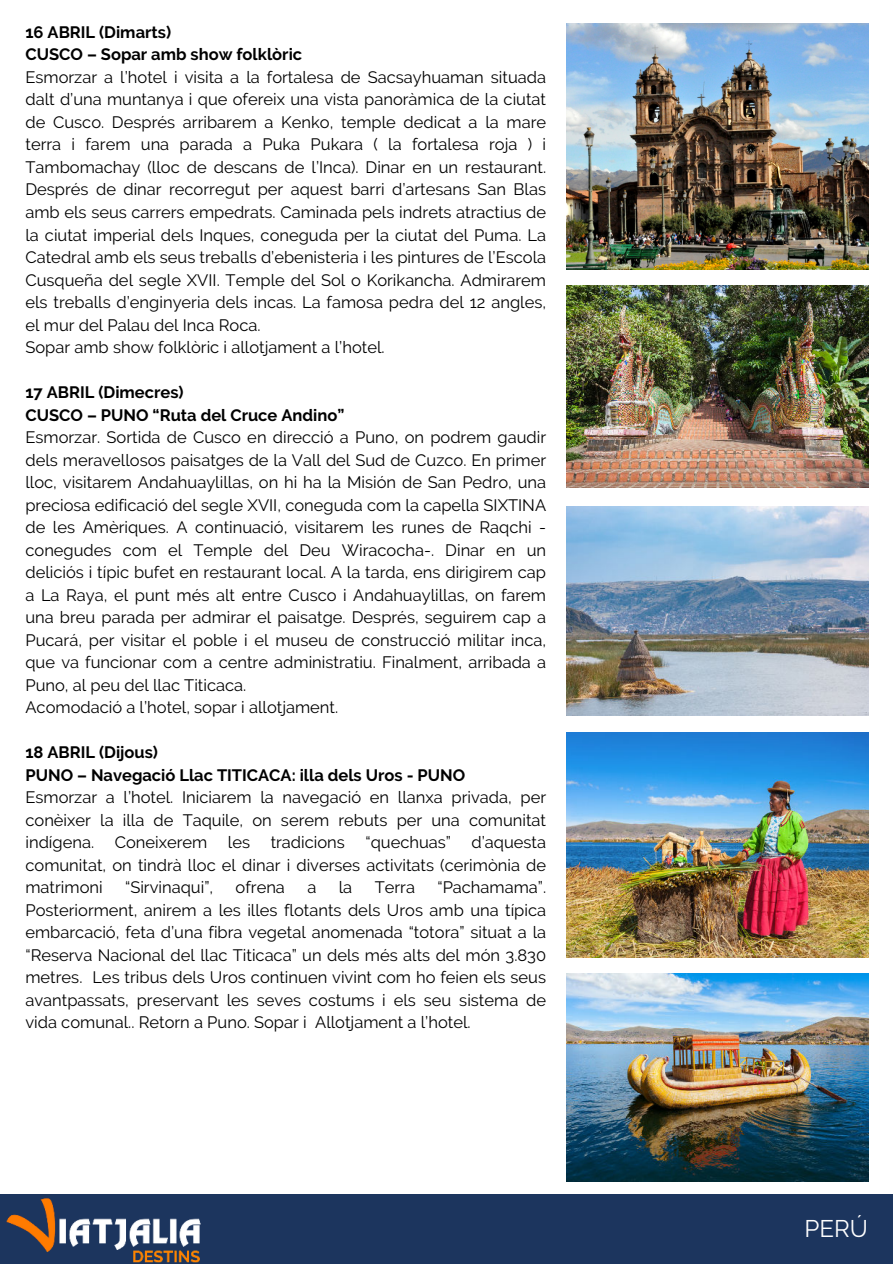
<style>
.page{position:relative;width:893px;height:1264px;background:#fff}
.page>*{position:absolute;margin:0;border:0;box-sizing:border-box;transform-origin:0 0}
.t1{font:24px "Raleway";color:#fff}
.t2{font:16.5px/22.5px "Raleway";color:#000}
.t3{font:700 16.5px/22.5px "Raleway";color:#000}
</style>
<div class="page">
<img style="left:566px;top:24px;width:302px;height:245px">
<div style="left:0;top:1193px;width:892px;height:70px;background:#1c355e"></div>
<img style="left:0;top:1193px;width:222px;height:70px">
<img style="left:566px;top:286px;width:302px;height:201px">
<img style="left:566px;top:732px;width:302px;height:225px">
<img style="left:566px;top:506px;width:302px;height:209px">
<img style="left:566px;top:973px;width:302px;height:208px">
<p class="t3" style="left:25px;top:21px;width:278px">16 ABRIL (Dimarts)<br>CUSCO – Sopar amb show folklòric</p>
<p class="t2" style="left:25px;top:66px;width:522px">Esmorzar a l’hotel i visita a la fortalesa de Sacsayhuaman situada dalt d’una muntanya i que ofereix una vista panoràmica de la ciutat de Cusco. Després arribarem a Kenko, temple dedicat a la mare terra i farem una parada a Puka Pukara ( la fortalesa roja ) i Tambomachay (lloc de descans de l’Inca). Dinar en un restaurant.<br>Després de dinar recorregut per aquest barri d’artesans San Blas amb els seus carrers empedrats. Caminada pels indrets atractius de la ciutat imperial dels Inques, coneguda per la ciutat del Puma. La Catedral amb els seus treballs d’ebenisteria i les pintures de l’Escola Cusqueña del segle XVII. Temple del Sol o Korikancha. Admirarem els treballs d’enginyeria dels incas. La famosa pedra del 12 angles, el mur del Palau del Inca Roca.<br>Sopar amb show folklòric i allotjament a l’hotel.</p>
<p class="t3" style="left:25px;top:381px;width:320px">17 ABRIL (Dimecres)<br>CUSCO – PUNO “Ruta del Cruce Andino”</p>
<p class="t2" style="left:25px;top:426px;width:522px">Esmorzar. Sortida de Cusco en direcció a Puno, on podrem gaudir dels meravellosos paisatges de la Vall del Sud de Cuzco. En primer lloc, visitarem Andahuaylillas, on hi ha la Misión de San Pedro, una preciosa edificació del segle XVII, coneguda com la capella SIXTINA de les Amèriques. A continuació, visitarem les runes de Raqchi - conegudes com el Temple del Deu Wiracocha-. Dinar en un deliciós i típic bufet en restaurant local. A la tarda, ens dirigirem cap a La Raya, el punt més alt entre Cusco i Andahuaylillas, on farem una breu parada per admirar el paisatge. Després, seguirem cap a Pucará, per visitar el poble i el museu de construcció militar inca, que va funcionar com a centre administratiu. Finalment, arribada a Puno, al peu del llac Titicaca.<br>Acomodació a l’hotel, sopar i allotjament.</p>
<p class="t3" style="left:25px;top:741px;width:441px">18 ABRIL (Dijous)<br>PUNO – Navegació Llac TITICACA: illa dels Uros - PUNO</p>
<p class="t2" style="left:25px;top:786px;width:522px;text-align:justify">Esmorzar a l’hotel. Iniciarem la navegació en llanxa privada, per conèixer la illa de Taquile, on serem rebuts per una comunitat indígena. Coneixerem les tradicions “quechuas” d’aquesta comunitat, on tindrà lloc el dinar i diverses activitats (cerimònia de matrimoni</p>
<p class="t2" style="left:125px;top:876px;width:89px">“Sirvinaqui”,</p>
<p class="t2" style="left:235px;top:876px;width:51px">ofrena</p>
<p class="t2" style="left:307px;top:876px;width:10px">a</p>
<p class="t2" style="left:339px;top:876px;width:15px">la</p>
<p class="t2" style="left:374px;top:876px;width:42px">Terra</p>
<p class="t2" style="left:25px;top:876px;width:522px;text-align:justify;text-indent:412px">“Pachamama”.<br>Posteriorment, anirem a les illes flotants dels Uros amb una típica embarcació, feta d’una fibra vegetal anomenada “totora” situat a la “Reserva Nacional del llac Titicaca” un dels més alts del món 3.830 metres. Les tribus dels Uros continuen vivint com ho feien els seus avantpassats, preservant les seves costums i els seu sistema de vida comunal.. Retorn a Puno. Sopar i Allotjament a l’hotel.</p>
<h1 class="t1" style="left:804px;top:1214px;width:65px">PERÚ</h1>
</div>
